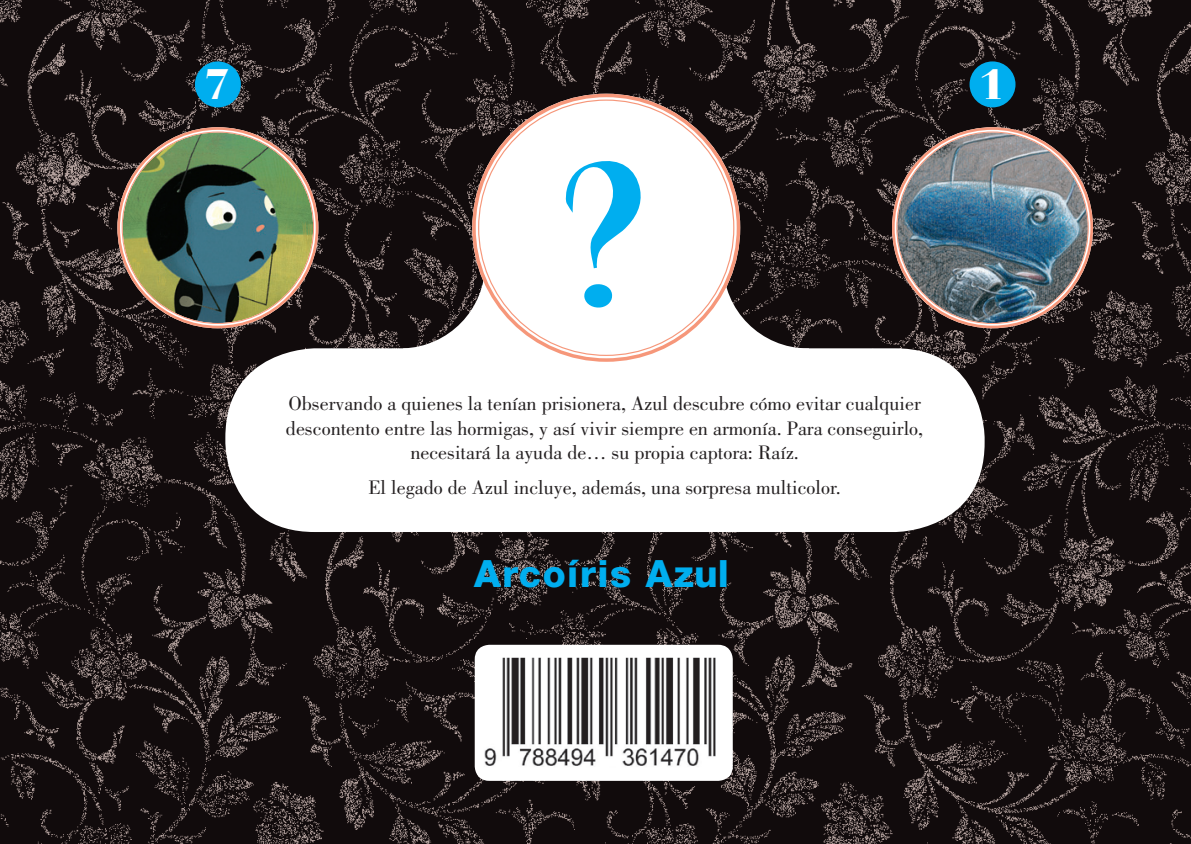
<style>
.page{position:relative;width:1191px;height:844px;background:#fff}
.page>*{position:absolute;margin:0;border:0;box-sizing:border-box;transform-origin:0 0}
.t1{font:900 42.35px "Bauer Bodoni Std";color:#fff}
.t2{font:800 37.62px "Helvetica Neue LT Std";letter-spacing:.04em;color:#00aeef}
.t3{font:20.12px/24.5px "Bodoni";color:#231f20;text-align:center}
</style>
<div class="page">
<img style="left:0;top:0;width:1191px;height:843px">
<div style="left:195px;top:61px;width:46px;height:46px;background:#00aeef;border-radius:50%"></div>
<div style="left:225px;top:348px;width:759px;height:184px;background:#fff;border-radius:89px"></div>
<svg style="left:403px;top:260px;width:406px;height:102px"></svg>
<div style="left:476px;top:97px;width:260px;height:261px;background:#fff;border-radius:50%"></div>
<div style="left:475px;top:644px;width:258px;height:136px;background:#fff;border-radius:15px"></div>
<img style="left:478px;top:657px;width:253px;height:119px">
<img style="left:120px;top:130px;width:196px;height:195px;border-radius:98px">
<svg style="left:565px;top:161px;width:76px;height:147px"></svg>
<div style="left:969px;top:61px;width:46px;height:46px;background:#00aeef;border-radius:50%"></div>
<img style="left:894px;top:130px;width:196px;height:195px;border-radius:98px">
<h1 class="t1" style="left:204px;top:59px;width:27px">7</h1>
<h1 class="t1" style="left:978px;top:59px;width:27px">1</h1>
<p class="t3" style="left:286px;top:391px;width:639px">Observando a quienes la tenían prisionera, Azul descubre cómo evitar cualquier descontento entre las hormigas, y así vivir siempre en armonía. Para conseguirlo, necesitará la ayuda de… su propia captora: Raíz.</p>
<p class="t3" style="left:368px;top:475px;width:474px">El legado de Azul incluye, además, una sorpresa multicolor.</p>
<h2 class="t2" style="left:474px;top:551px;width:256px">Arcoíris Azul</h2>
</div>
